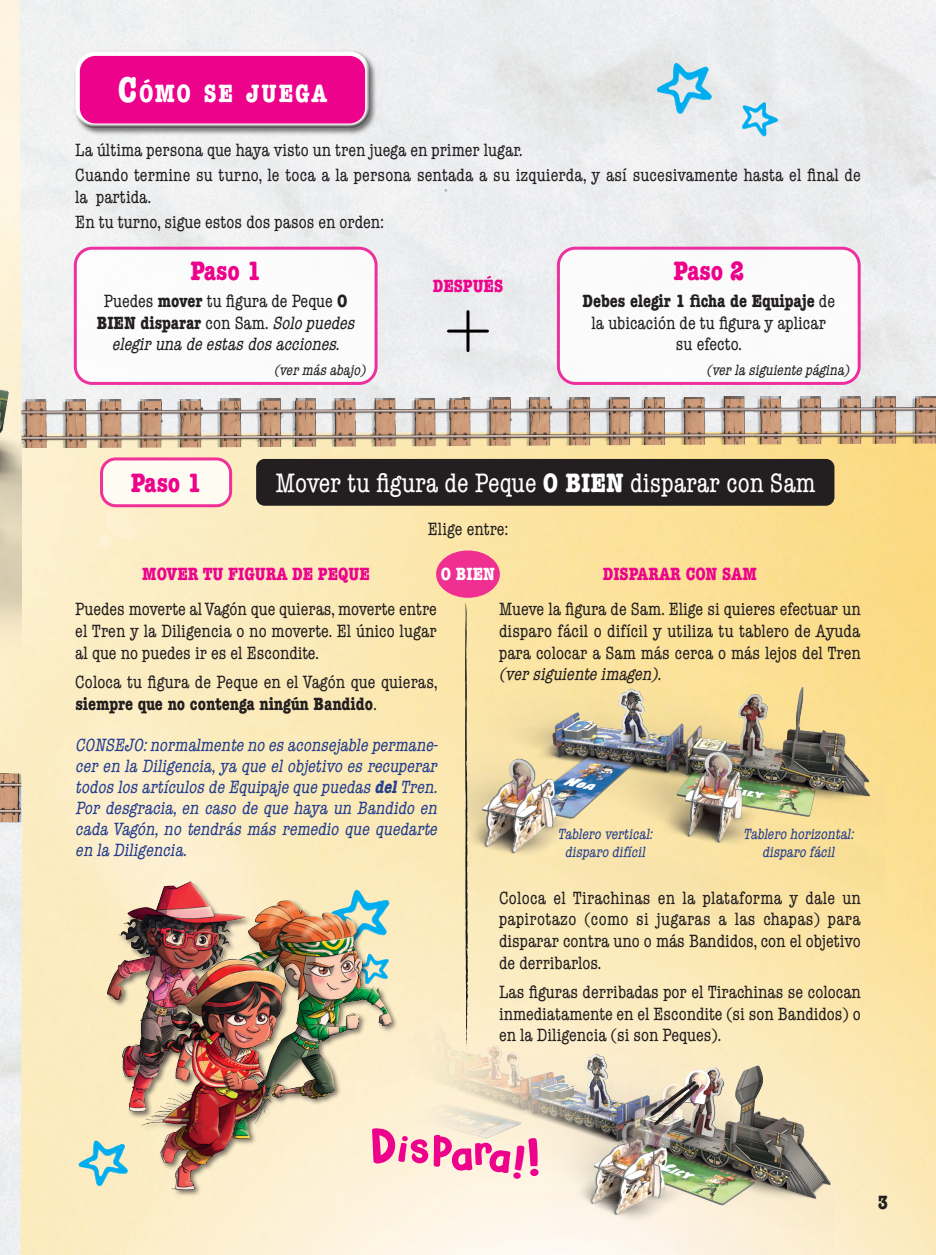
<style>
.page{position:relative;width:936px;height:1255px;background:#fff}
.page>*{position:absolute;margin:0;border:0;box-sizing:border-box;transform-origin:0 0}
.t1{font:condensed 27px "American Typewriter ITC Pro";color:#fff}
.t2{font:700 condensed 27px "American Typewriter ITC Pro";color:#ed028c}
.t3{font:700 condensed 25.5px "American Typewriter ITC Pro";letter-spacing:.07em;color:#fff}
.t4{font:700 condensed 19.5px "American Typewriter ITC Pro";color:#231f20}
.t5{font:condensed 18px/21.6px "American Typewriter ITC Pro";color:#231f20;text-align:justify}
.t6{font:italic condensed 18px/21px "American Typewriter ITC Pro";color:#253f8e;text-align:justify}
.t7{font:italic condensed 18px/21.6px "American Typewriter ITC Pro";color:#231f20;text-align:center}
.t8{font:700 condensed 18px "American Typewriter ITC Pro";color:#ed028c}
.t9{font:700 condensed 18px "American Typewriter ITC Pro";color:#fff}
.t10{font:italic condensed 15px/18px "American Typewriter ITC Pro";color:#253f8e;text-align:center}
.t11{font:italic condensed 15px "American Typewriter ITC Pro";color:#231f20}
.s1{font-size:36.3px}
.s2{font-style:normal}
.s3{font-weight:700;font-style:normal}
.s4{font-weight:700}
.s5{font-style:italic}
</style>
<div class="page">
<img style="left:0;top:0;width:935px;height:1254px">
<img style="left:0;top:38px;width:21px;height:636px">
<img style="left:0;top:786px;width:22px;height:468px">
<img style="left:19px;top:0;width:916px;height:433px">
<div style="left:105px;top:880px;width:147px;height:238px;background:#231f20;opacity:.6"></div>
<img style="left:107px;top:881px;width:138px;height:230px">
<svg style="left:331px;top:889px;width:58px;height:9px"></svg>
<img style="left:393px;top:960px;width:440px;height:294px">
<svg style="left:78px;top:1139px;width:50px;height:47px;background:#acd8cf"></svg>
<img style="left:0;top:773px;width:21px;height:49px">
<svg style="left:650px;top:1081px;width:49px;height:43px;background:#aea497"></svg>
<div style="left:75px;top:248px;width:301px;height:135px;background:#fff;border-radius:17px"></div>
<div style="left:74px;top:247px;width:303px;height:138px;border:3px solid #ed028c;border-radius:17px"></div>
<div style="left:558px;top:248px;width:301px;height:135px;background:#fff;border-radius:17px"></div>
<div style="left:557px;top:247px;width:303px;height:138px;border:3px solid #ed028c;border-radius:17px"></div>
<div style="left:218px;top:898px;width:180px;height:247px;background:#231f20;opacity:.6"></div>
<img style="left:218px;top:900px;width:173px;height:238px">
<svg style="left:465px;top:603px;width:3px;height:447px"></svg>
<div style="left:74px;top:50px;width:303px;height:86px;background:#231f20;opacity:.6"></div>
<div style="left:74px;top:49px;width:296px;height:71px;background:#fff;opacity:.75"></div>
<div style="left:75px;top:58px;width:296px;height:71px;background:#231f20;opacity:.75"></div>
<svg style="left:656px;top:62px;width:55px;height:52px;background:#9bd4e9"></svg>
<svg style="left:741px;top:102px;width:36px;height:34px"></svg>
<div style="left:436px;top:550px;width:64px;height:47px;background:#ef2f91;border-radius:50%"></div>
<img style="left:465px;top:604px;width:419px;height:315px">
<div style="left:139px;top:958px;width:153px;height:238px;background:#231f20;opacity:.6"></div>
<img style="left:141px;top:959px;width:144px;height:230px">
<img style="left:21px;top:394px;width:914px;height:54px">
<hr style="left:448px;top:329px;width:39px;height:3px;background:#000001">
<hr style="left:466px;top:311px;width:3px;height:39px;background:#000001">
<div style="left:256px;top:459px;width:578px;height:46px;background:#231f20;border-radius:9px"></div>
<div style="left:101px;top:459px;width:129px;height:46px;background:#fefbf3;border-radius:14px"></div>
<div style="left:100px;top:457px;width:132px;height:50px;border:3px solid #ed028c;border-radius:14px"></div>
<svg style="left:372px;top:1127px;width:167px;height:52px;background:#f8b5c7"></svg>
<h2 class="t3" style="left:118px;top:78px;width:210px"><span class="s1">C</span>ÓMO SE JUEGA</h2>
<p class="t5" style="left:75px;top:138px;width:787px;line-height:25px">La última persona que haya visto un tren juega en primer lugar.<br>Cuando termine su turno, le toca a la persona sentada a su izquierda, y así sucesivamente hasta el final de</p>
<p class="t5" style="left:75px;top:186px;width:78px">la partida.</p>
<p class="t5" style="left:75px;top:211px;width:310px">En tu turno, sigue estos dos pasos en orden:</p>
<h1 class="t2" style="left:190px;top:255px;width:72px">Paso 1</h1>
<p class="t7" style="left:97px;top:290px;width:263px"><span class="s2">Puedes</span> <span class="s3">mover</span> <span class="s2">tu figura de Peque</span> <span class="s3">O<br>BIEN disparar</span> <span class="s2">con Sam.</span> Solo puedes elegiruna de estas dos acciones.</p>
<p class="t8" style="left:433px;top:275px;width:72px">DESPUÉS</p>
<h1 class="t2" style="left:673px;top:255px;width:72px">Paso 2</h1>
<p class="t5" style="left:582px;top:290px;width:254px;text-align:center"><span class="s4">Debes elegir 1 ficha de Equipaje</span> de la ubicación de tu figura y aplicar su efecto.</p>
<p class="t11" style="left:274px;top:361px;width:96px">(vermás abaj o)</p>
<p class="t11" style="left:706px;top:361px;width:147px">(verla siguiente página)</p>
<h1 class="t2" style="left:131px;top:466px;width:72px">Paso 1</h1>
<h1 class="t1" style="left:275px;top:467px;width:541px">Mover tu figura de Peque <span class="s4">O BIEN</span> disparar con Sam</h1>
<p class="t8" style="left:142px;top:563px;width:229px">MOVER TU FIGURA DE PEQUE</p>
<p class="t5" style="left:428px;top:518px;width:82px">Elige entre:</p>
<p class="t9" style="left:441px;top:563px;width:56px">O BIEN</p>
<p class="t8" style="left:602px;top:563px;width:156px">DISPARAR CON SAM</p>
<p class="t5" style="left:75px;top:598px;width:363px">Puedes moverte al Vagón que quieras, moverte entre el Tren y la Diligencia o no moverte. El único lugar al que no puedes ir es el Escondite.</p>
<p class="t5" style="left:75px;top:671px;width:364px">Coloca tu figura de Peque en el Vagón que quieras, <span class="s4">siempre que no contenga ningún Bandido</span>.</p>
<p class="t6" style="left:75px;top:734px;width:367px">CONSEJO:normalmente no es aconsejable permane&shy;cer en la Diligencia,ya que el objetivo es recuperar todos los artículos de Equipaje que puedas <span class="s4">del</span>Tren.<br>Por desgracia, en caso de que haya un Bandido en cada Vagón, no tendrás más remedio que quedarte en la Diligencia.</p>
<p class="t5" style="left:499px;top:598px;width:363px">Mueve la figura de Sam. Elige si quieres efectuar un disparo fácil o difícil y utiliza tu tablero de Ayuda para colocar a Sam más cerca o más lejos del Tren <span class="s5">(versiguiente imagen)</span>.</p>
<p class="t10" style="left:557px;top:824px;width:100px">Tablero vertical: disparo difícil</p>
<p class="t10" style="left:743px;top:824px;width:115px">Tablero horizontal: disparo fácil</p>
<p class="t5" style="left:499px;top:887px;width:363px">Coloca el Tirachinas en la plataforma y dale un papirotazo (como si jugaras a las chapas) para disparar contra uno o más Bandidos, con el objetivo de derribarlos.</p>
<p class="t5" style="left:499px;top:981px;width:363px">Las figuras derribadas por el Tirachinas se colocan inmediatamente en el Escondite (si son Bandidos) o en la Diligencia (si son Peques).</p>
<p class="t4" style="left:877px;top:1190px;width:12px">3</p>
</div>
